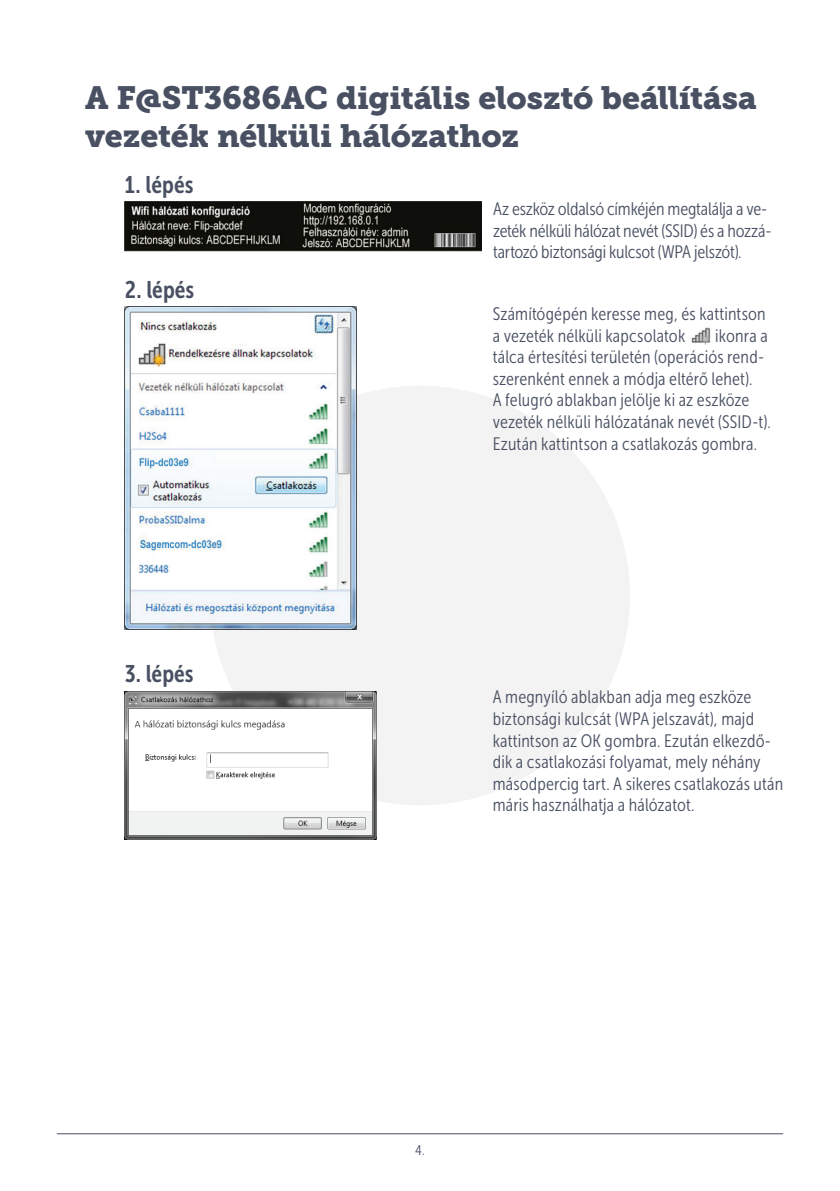
<style>
.page{position:relative;width:840px;height:1191px;background:#fff}
.page>*{position:absolute;margin:0;border:0;box-sizing:border-box;transform-origin:0 0}
.t1{font:32px/38.4px "Museo Slab 900";letter-spacing:-.005em;color:#485062}
.t2{font:24px "Museo Sans Cond 700";color:#485062}
.t3{font:18px/21.6px "Museo Sans Cond 300";letter-spacing:.01em;color:#485062}
.t4{font:18px/21.6px "Museo Sans Cond 300";letter-spacing:-.01em;color:#485062}
.t5{font:14px "Museo Sans Cond 300";color:#485062}
</style>
<div class="page">
<div style="left:210px;top:386px;width:419px;height:419px;background:#f4f3f3;border-radius:50%"></div>
<hr style="left:57px;top:1133px;width:725px;height:1px;background:#485062">
<img style="left:691px;top:327px;width:20px;height:18px">
<img style="left:125px;top:202px;width:356px;height:49px">
<img style="left:125px;top:307px;width:231px;height:322px">
<img style="left:125px;top:691px;width:251px;height:148px">
<h1 class="t1" style="left:85px;top:79px;width:672px">A F@ST3686AC digitális elosztó beállítása vezeték nélküli hálózathoz</h1>
<h2 class="t2" style="left:125px;top:172px;width:70px">1. lépés</h2>
<p class="t4" style="left:493px;top:198px;width:280px">Az eszköz oldalsó címkéjén megtalálja a ve&shy;zeték nélküli hálózat nevét (SSID) és a hozzá&shy;tartozó biztonsági kulcsot (WPA jelszót).</p>
<h2 class="t2" style="left:125px;top:277px;width:71px">2. lépés</h2>
<p class="t3" style="left:492px;top:303px;width:274px">Számítógépén keresse meg, és kattintson a vezeték nélküli kapcsolatok</p>
<p class="t3" style="left:492px;top:325px;width:279px;text-indent:222px">ikonra a tálca értesítési területén (operációs rend&shy;szerenként ennek a módja eltérő lehet).<br>A felugró ablakban jelölje ki az eszköze vezeték nélküli hálózatának nevét (SSID-t).<br>Ezután kattintson a csatlakozás gombra.</p>
<h2 class="t2" style="left:125px;top:660px;width:70px">3. lépés</h2>
<p class="t3" style="left:492px;top:686px;width:292px">A megnyíló ablakban adja meg eszköze biztonsági kulcsát (WPA jelszavát), majd kattintson az OK gombra. Ezután elkezdő&shy;dik a csatlakozási folyamat, mely néhány másodpercig tart. A sikeres csatlakozás után máris használhatja a hálózatot.</p>
<p class="t5" style="left:415px;top:1142px;width:11px">4.</p>
</div>
